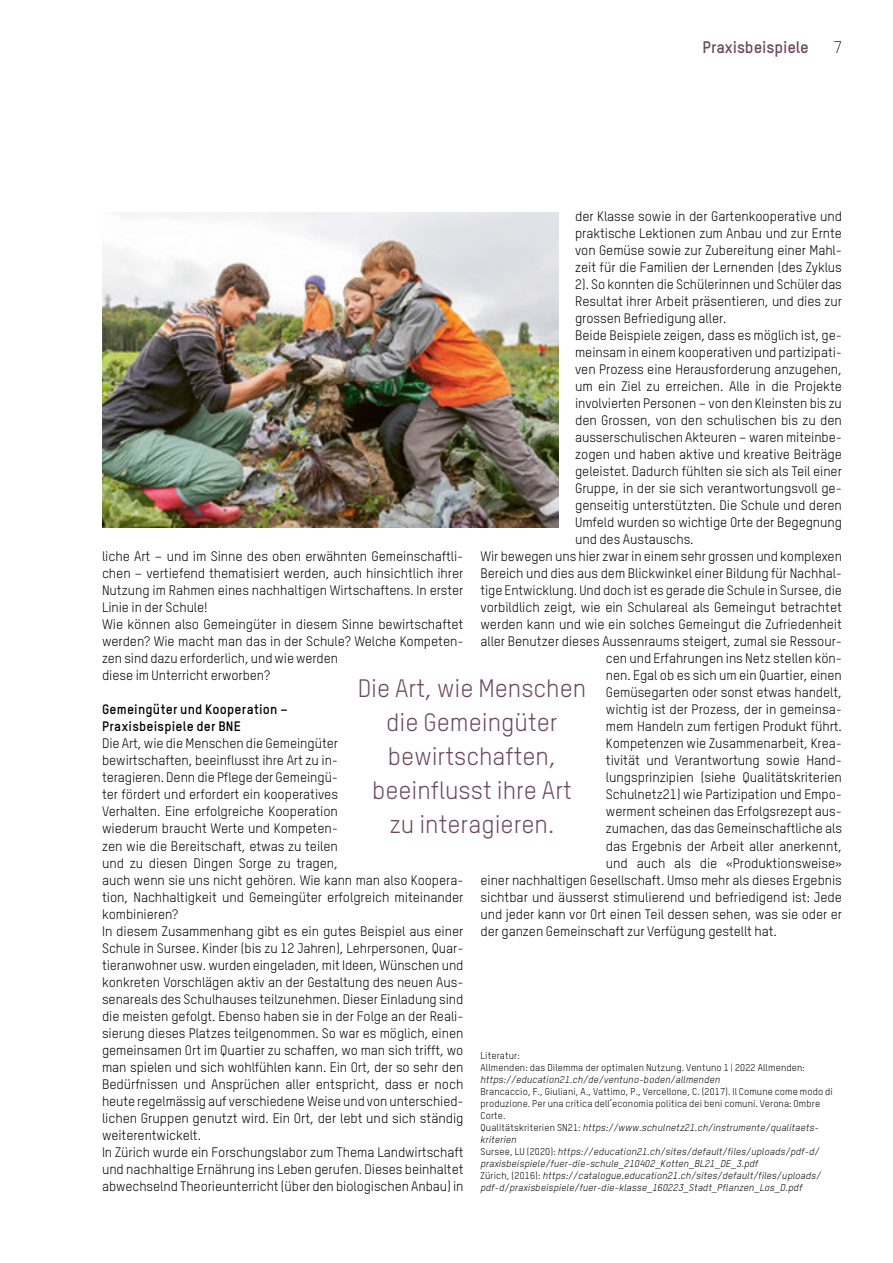
<style>
.page{position:relative;width:893px;height:1263px;background:#fff}
.page>*{position:absolute;margin:0;border:0;box-sizing:border-box;transform-origin:0 0}
.t1{font:24.75px/34px "TSTARPRO";color:#6d4960;text-align:center}
.t2{font:700 16.5px "TSTARPRO";letter-spacing:-.005em;color:#6d4960}
.t3{font:300 16.5px "TSTARPRO";color:#000}
.t4{font:13.5px/17px "TSTARPRO";letter-spacing:-.005em;color:#000}
.t5{font:700 13.5px/17px "TSTARPRO";letter-spacing:.015em;color:#000}
.t6{font:italic 9.75px/12px "TSTARPRO";letter-spacing:.015em;color:#000}
.t7{font:9.75px/12px "TSTARPRO";letter-spacing:.015em;color:#000}
.s1{font-style:normal}
</style>
<div class="page">
<img style="left:102px;top:212px;width:456px;height:315px">
<p class="t2" style="left:702px;top:37px;width:108px">Praxisbeispiele</p>
<p class="t3" style="left:833px;top:38px;width:10px">7</p>
<p class="t4" style="left:575px;top:208px;width:268px">der Klasse sowie in der Gartenkooperative und</p>
<p class="t4" style="left:575px;top:225px;width:268px">praktische Lektionen zum Anbau und zur Ernte</p>
<p class="t4" style="left:575px;top:242px;width:268px">von Gemüse sowie zur Zubereitung einer Mahl-</p>
<p class="t4" style="left:575px;top:259px;width:268px">zeit für die Familien der Lernenden (des Zyklus</p>
<p class="t4" style="left:575px;top:276px;width:268px">2). So konnten die Schülerinnen und Schüler das</p>
<p class="t4" style="left:575px;top:293px;width:268px">Resultat ihrer Arbeit präsentieren, und dies zur</p>
<p class="t4" style="left:575px;top:310px;width:153px">grossen Befriedigung aller.</p>
<p class="t4" style="left:575px;top:327px;width:268px">Beide Beispiele zeigen, dass es möglich ist, ge-</p>
<p class="t4" style="left:575px;top:344px;width:268px">meinsam in einem kooperativen und partizipati-</p>
<p class="t4" style="left:575px;top:361px;width:268px">ven Prozess eine Herausforderung anzugehen,</p>
<p class="t4" style="left:575px;top:378px;width:268px">um ein Ziel zu erreichen. Alle in die Projekte</p>
<p class="t4" style="left:575px;top:395px;width:268px">involvierten Personen – von den Kleinsten bis zu</p>
<p class="t4" style="left:575px;top:412px;width:268px">den Grossen, von den schulischen bis zu den</p>
<p class="t4" style="left:575px;top:429px;width:268px">ausserschulischen Akteuren – waren miteinbe-</p>
<p class="t4" style="left:575px;top:446px;width:268px">zogen und haben aktive und kreative Beiträge</p>
<p class="t4" style="left:575px;top:463px;width:268px">geleistet. Dadurch fühlten sie sich als Teil einer</p>
<p class="t4" style="left:575px;top:480px;width:268px">Gruppe, in der sie sich verantwortungsvoll ge-</p>
<p class="t4" style="left:575px;top:497px;width:268px">genseitig unterstützten. Die Schule und deren</p>
<p class="t4" style="left:575px;top:514px;width:268px">Umfeld wurden so wichtige Orte der Begegnung</p>
<p class="t4" style="left:575px;top:531px;width:120px">und des Austauschs.</p>
<p class="t4" style="left:480px;top:548px;width:363px">Wir bewegen uns hier zwar in einem sehr grossen und komplexen</p>
<p class="t4" style="left:480px;top:565px;width:363px">Bereich und dies aus dem Blickwinkel einer Bildung für Nachhal-</p>
<p class="t4" style="left:480px;top:582px;width:363px">tige Entwicklung. Und doch ist es gerade die Schule in Sursee, die</p>
<p class="t4" style="left:480px;top:599px;width:363px">vorbildlich zeigt, wie ein Schulareal als Gemeingut betrachtet</p>
<p class="t4" style="left:480px;top:616px;width:363px">werden kann und wie ein solches Gemeingut die Zufriedenheit</p>
<p class="t4" style="left:480px;top:633px;width:363px">aller Benutzer dieses Aussenraums steigert, zumal sie Ressour-</p>
<p class="t4" style="left:606px;top:650px;width:237px">cen und Erfahrungen ins Netz stellen kön-</p>
<p class="t4" style="left:606px;top:667px;width:238px">nen. Egal ob es sich um ein Quartier, einen</p>
<p class="t4" style="left:606px;top:684px;width:237px">Gemüsegarten oder sonst etwas handelt,</p>
<p class="t4" style="left:606px;top:701px;width:237px">wichtig ist der Prozess, der in gemeinsa-</p>
<p class="t4" style="left:606px;top:718px;width:238px">mem Handeln zum fertigen Produkt führt.</p>
<p class="t4" style="left:606px;top:735px;width:237px">Kompetenzen wie Zusammenarbeit, Krea-</p>
<p class="t4" style="left:606px;top:752px;width:237px">tivität und Verantwortung sowie Hand-</p>
<p class="t4" style="left:606px;top:769px;width:237px">lungsprinzipien (siehe Qualitätskriterien</p>
<p class="t4" style="left:606px;top:786px;width:237px">Schulnetz21) wie Partizipation und Empo-</p>
<p class="t4" style="left:606px;top:803px;width:238px">werment scheinen das Erfolgsrezept aus-</p>
<p class="t4" style="left:606px;top:820px;width:238px">zumachen, das das Gemeinschaftliche als</p>
<p class="t4" style="left:606px;top:837px;width:237px">das Ergebnis der Arbeit aller anerkennt,</p>
<p class="t4" style="left:606px;top:854px;width:237px">und auch als die «Produktionsweise»</p>
<p class="t4" style="left:480px;top:871px;width:363px">einer nachhaltigen Gesellschaft. Umso mehr als dieses Ergebnis</p>
<p class="t4" style="left:480px;top:888px;width:363px">sichtbar und äusserst stimulierend und befriedigend ist: Jede</p>
<p class="t4" style="left:480px;top:905px;width:363px">und jeder kann vor Ort einen Teil dessen sehen, was sie oder er</p>
<p class="t4" style="left:480px;top:922px;width:298px">der ganzen Gemeinschaft zur Verfügung gestellt hat.</p>
<p class="t4" style="left:102px;top:548px;width:363px">liche Art – und im Sinne des oben erwähnten Gemeinschaftli&shy;chen – vertiefend thematisiert werden, auch hinsichtlich ihrer Nutzung im Rahmen eines nachhaltigen Wirtschaftens. In erster Linie in der Schule!<br>Wie können also Gemeingüter in diesem Sinne bewirtschaftet werden? Wie macht man das in der Schule? Welche Kompeten&shy;zen sind dazu erforderlich, und wie werden<br>diese im Unterricht erworben?</p>
<p class="t5" style="left:102px;top:701px;width:187px">Gemeingüter und Kooperation –<br>Praxisbeispiele der BNE</p>
<p class="t4" style="left:102px;top:735px;width:363px">Die Art, wie die Menschen die Gemeingüter<br>bewirtschaften, beeinflusst ihre Art zu in-<br>teragieren. Denn die Pflege der Gemeingü-<br>ter fördert und erfordert ein kooperatives<br>Verhalten. Eine erfolgreiche Kooperation<br>wiederum braucht Werte und Kompeten-<br>zen wie die Bereitschaft, etwas zu teilen<br>und zu diesen Dingen Sorge zu tragen,<br>auch wenn sie uns nicht gehören. Wie kann man also Koopera&shy;tion, Nachhaltigkeit und Gemeingüter erfolgreich miteinander kombinieren?<br>In diesem Zusammenhang gibt es ein gutes Beispiel aus einer Schule in Sursee. Kinder (bis zu 12 Jahren), Lehrpersonen, Quar&shy;tieranwohner usw. wurden eingeladen, mit Ideen, Wünschen und konkreten Vorschlägen aktiv an der Gestaltung des neuen Aus&shy;senareals des Schulhauses teilzunehmen. Dieser Einladung sind die meisten gefolgt. Ebenso haben sie in der Folge an der Reali&shy;sierung dieses Platzes teilgenommen. So war es möglich, einen gemeinsamen Ort im Quartier zu schaffen, wo man sich trifft, wo man spielen und sich wohlfühlen kann. Ein Ort, der so sehr den Bedürfnissen und Ansprüchen aller entspricht, dass er noch heute regelmässig auf verschiedene Weise und von unterschied&shy;lichen Gruppen genutzt wird. Ein Ort, der lebt und sich ständig weiterentwickelt.<br>In Zürich wurde ein Forschungslabor zum Thema Landwirtschaft und nachhaltige Ernährung ins Leben gerufen. Dieses beinhaltet abwechselnd Theorieunterricht (über den biologischen Anbau) in</p>
<h1 class="t1" style="left:358px;top:671px;width:230px">Die Art, wie Menschen die Gemeingüter bewirtschaften, beeinflusst ihre Art zu interagieren.</h1>
<p class="t7" style="left:480px;top:1049px;width:326px">Literatur:<br>Allmenden: das Dilemma der optimalen Nutzung. Ventuno 1 | 2022 Allmenden:</p>
<p class="t6" style="left:480px;top:1073px;width:241px">https://education21.ch/de/ventuno-boden/allmenden</p>
<p class="t6" style="left:480px;top:1085px;width:354px"><span class="s1">Brancaccio, F., Giuliani, A., Vattimo, P., Vercellone, C. (2017). Il Comune come modo di produzione. Per una critica dell’economia politica dei beni comuni. Verona: Ombre Corte.<br>Qualitätskriterien SN21:</span> https://www.schulnetz21.ch/instrumente/qualitaets&shy;kriterien<br><span class="s1">Sursee, LU (2020):</span> https://education21.ch/sites/default/files/uploads/pdf-d/ praxisbeispiele/fuer-die-schule_210402_Kotten_BL21_DE_3.pdf<br><span class="s1">Zürich, (2016):</span> https://catalogue.education21.ch/sites/default/files/uploads/ pdf-d/praxisbeispiele/fuer-die-klasse_160223_Stadt_Pflanzen_Los_D.pdf</p>
</div>
